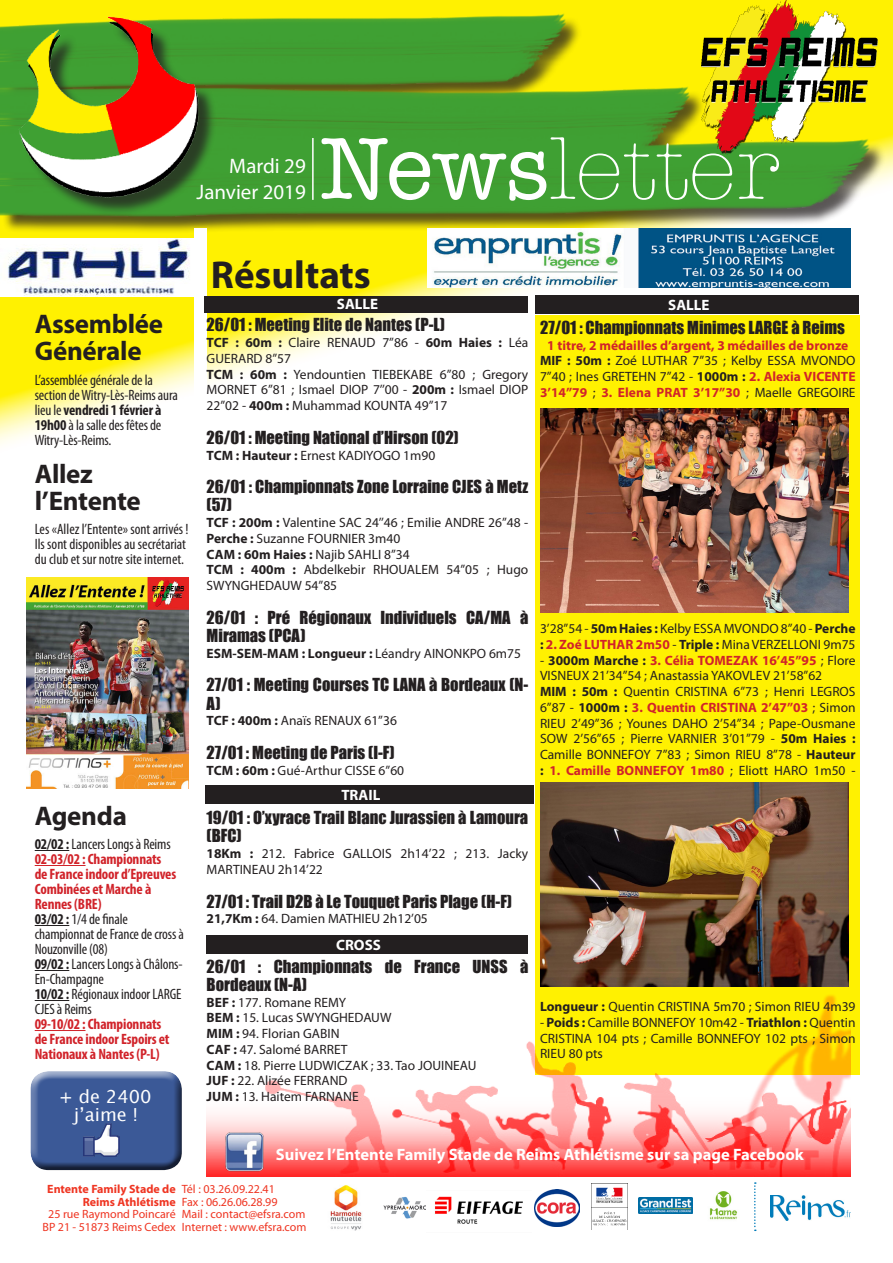
<style>
.page{position:relative;width:893px;height:1263px;background:#fff}
.page>*{position:absolute;margin:0;border:0;box-sizing:border-box;transform-origin:0 0}
.t1{font:300 90px "American Typewriter";color:#fff}
.t2{font:700 39px "Myriad Pro";color:#231f20}
.t3{font:700 27px/27px "Myriad Pro";letter-spacing:-.01em;color:#231f20}
.t4{font:21px "Myriad Pro";color:#fff}
.t5{font:18px/18px "Lucida Grande";color:#fff;text-align:center}
.t6{font:16.5px/18px "Impact";color:#231f20}
.t7{font:700 16.5px "Myriad Pro";color:#fff}
.t8{font:condensed 15px/15px "Myriad Pro";letter-spacing:-.01em;color:#231f20}
.t9{font:700 condensed 15px/15px "Myriad Pro";letter-spacing:-.01em;color:#d1232a}
.t10{font:700 15px "Myriad Pro";color:#fff}
.t11{font:13.5px/15.8px "Myriad Pro";color:#231f20}
.t12{font:700 13.5px "Myriad Pro";color:#d1232a}
.t13{font:700 13.5px "Myriad Pro";color:#231f20}
.t14{font:12px "Myriad Pro";color:#ef3522}
.t15{font:700 12px/12.8px "Myriad Pro";color:#ef3522;text-align:right}
.s1{font-weight:400}
.s2{font-weight:700}
.s3{font-weight:700;color:#d1232a}
</style>
<div class="page">
<div style="left:536px;top:316px;width:324px;height:759px;background:#fff101"></div>
<img style="left:207px;top:982px;width:643px;height:194px">
<svg style="left:0;top:281px;width:860px;height:176px"></svg>
<img style="left:0;top:0;width:893px;height:281px">
<img style="left:702px;top:0;width:176px;height:157px">
<div style="left:23px;top:20px;width:193px;height:195px;background:#231f20;opacity:.75"></div>
<img style="left:14px;top:15px;width:193px;height:185px">
<hr style="left:312px;top:138px;width:2px;height:62px;background:#fff">
<img style="left:383px;top:1197px;width:43px;height:22px">
<img style="left:435px;top:1196px;width:88px;height:28px">
<img style="left:709px;top:1191px;width:29px;height:29px">
<img style="left:591px;top:1184px;width:36px;height:45px">
<img style="left:771px;top:1195px;width:79px;height:25px">
<img style="left:330px;top:1185px;width:32px;height:45px">
<img style="left:639px;top:1197px;width:54px;height:17px">
<img style="left:535px;top:1189px;width:44px;height:37px">
<svg style="left:754px;top:1182px;width:2px;height:49px"></svg>
<div style="left:194px;top:228px;width:13px;height:297px;background:#fff"></div>
<img style="left:224px;top:1132px;width:40px;height:40px">
<div style="left:205px;top:296px;width:323px;height:17px;background:#231f20"></div>
<div style="left:536px;top:296px;width:323px;height:18px;background:#231f20"></div>
<div style="left:23px;top:1067px;width:163px;height:100px;background:#fff;opacity:.75"></div>
<div style="left:26px;top:1074px;width:160px;height:96px;background:#231f20;opacity:.75"></div>
<img style="left:83px;top:1124px;width:36px;height:32px">
<div style="left:206px;top:935px;width:322px;height:19px;background:#231f20"></div>
<img style="left:427px;top:228px;width:423px;height:60px">
<div style="left:205px;top:785px;width:329px;height:19px;background:#231f20"></div>
<img style="left:27px;top:577px;width:161px;height:211px">
<img style="left:0;top:238px;width:193px;height:59px">
<hr style="left:35px;top:850px;width:34px;height:1px;background:#231f20">
<hr style="left:35px;top:865px;width:51px;height:1px;background:#d1232a">
<hr style="left:35px;top:925px;width:34px;height:1px;background:#231f20">
<hr style="left:35px;top:970px;width:34px;height:1px;background:#231f20">
<hr style="left:35px;top:1000px;width:34px;height:1px;background:#231f20">
<hr style="left:35px;top:1030px;width:51px;height:1px;background:#d1232a">
<img style="left:540px;top:408px;width:308px;height:204px">
<img style="left:540px;top:782px;width:308px;height:204px">
<p class="t4" style="left:229px;top:153px;width:78px">Mardi 29</p>
<p class="t4" style="left:197px;top:178px;width:111px">Janvier 2019</p>
<p class="t1" style="left:320px;top:118px;width:462px"><span class="s1">News</span>letter</p>
<p class="t2" style="left:211px;top:249px;width:161px">Résultats</p>
<p class="t3" style="left:35px;top:310px;width:130px">Assemblée<br>Générale</p>
<p class="t8" style="left:35px;top:373px;width:145px">L’assemblée générale de la section de Witry-Lès-Reims aura lieu le <span class="s2">vendredi 1 février à<br>19h00</span> à la salle des fêtes de<br>Witry-Lès-Reims.</p>
<p class="t3" style="left:35px;top:460px;width:60px">Allez</p>
<p class="t3" style="left:35px;top:487px;width:108px">l’Entente</p>
<p class="t8" style="left:35px;top:522px;width:155px">Les «Allez l’Entente» sont arrivés !</p>
<p class="t8" style="left:35px;top:537px;width:153px">Ils sont disponibles au secrétariat du club et sur notre site internet.</p>
<p class="t3" style="left:35px;top:802px;width:94px">Agenda</p>
<p class="t8" style="left:35px;top:837px;width:137px"><span class="s2">02/02 :</span> Lancers Longs à Reims</p>
<p class="t9" style="left:35px;top:851px;width:143px">02-03/02 : Championnats de France indoor d’Epreuves<br>Combinées et Marche à<br>Rennes (BRE)</p>
<p class="t8" style="left:35px;top:912px;width:151px"><span class="s2">03/02 :</span> 1/4 de finale championnat de France de cross à<br>Nouzonville (08)</p>
<p class="t8" style="left:35px;top:957px;width:149px"><span class="s2">09/02 :</span> Lancers Longs à Châlons-<br>En-Champagne</p>
<p class="t8" style="left:35px;top:987px;width:148px"><span class="s2">10/02 :</span> Régionaux indoor LARGE<br>CJES à Reims</p>
<p class="t9" style="left:35px;top:1016px;width:136px">09-10/02 : Championnats de France indoor Espoirs et<br>Nationaux à Nantes (P-L)</p>
<h3 class="t5" style="left:59px;top:1088px;width:94px">+ de 2400 j’aime !</h3>
<p class="t10" style="left:337px;top:294px;width:43px">SALLE</p>
<p class="t10" style="left:668px;top:295px;width:43px">SALLE</p>
<p class="t6" style="left:207px;top:316px;width:240px">26/01 : Meeting Elite de Nantes (P-L)</p>
<p class="t11" style="left:207px;top:335px;width:323px"><span class="s2">TCF : 60m :</span> Claire RENAUD 7’’86 - <span class="s2">60m Haies :</span> Léa<br>GUERARD 8’’57</p>
<p class="t11" style="left:207px;top:367px;width:323px;text-align:justify"><span class="s2">TCM : 60m :</span> Yendountien TIEBEKABE 6’’80 ; Gregory MORNET 6’’81 ; Ismael DIOP 7’’00 - <span class="s2">200m :</span> Ismael DIOP 22’’02 - <span class="s2">400m :</span> Muhammad KOUNTA 49’’17</p>
<p class="t6" style="left:207px;top:428px;width:254px">26/01 : Meeting National d’Hirson (02)</p>
<p class="t11" style="left:207px;top:448px;width:230px"><span class="s2">TCM : Hauteur :</span> Ernest KADIYOGO 1m90</p>
<p class="t6" style="left:207px;top:478px;width:323px">26/01 : Championnats Zone Lorraine CJES à Metz (57)</p>
<p class="t11" style="left:207px;top:515px;width:323px"><span class="s2">TCF : 200m :</span> Valentine SAC 24’’46 ; Emilie ANDRE 26’’48 -<br><span class="s2">Perche :</span> Suzanne FOURNIER 3m40</p>
<p class="t11" style="left:207px;top:547px;width:205px"><span class="s2">CAM : 60m Haies :</span> Najib SAHLI 8’’34</p>
<p class="t11" style="left:207px;top:562px;width:323px"><span class="s2">TCM : 400m :</span> Abdelkebir RHOUALEM 54’’05 ; Hugo<br>SWYNGHEDAUW 54’’85</p>
<p class="t6" style="left:207px;top:608px;width:323px">26/01 : Pré Régionaux Individuels CA/MA à<br>Miramas (PCA)</p>
<p class="t13" style="left:207px;top:644px;width:316px">ESM-SEM-MAM : Longueur : <span class="s1">Léandry AINONKPO 6m75</span></p>
<p class="t6" style="left:207px;top:676px;width:323px">27/01 : Meeting Courses TC LANA à Bordeaux (N-<br>A)</p>
<p class="t11" style="left:207px;top:713px;width:192px"><span class="s2">TCF : 400m :</span> Anaïs RENAUX 61’’36</p>
<p class="t6" style="left:207px;top:743px;width:190px">27/01 : Meeting de Paris (I-F)</p>
<p class="t11" style="left:207px;top:763px;width:199px"><span class="s2">TCM : 60m :</span> Gué-Arthur CISSE 6’’60</p>
<p class="t6" style="left:207px;top:808px;width:323px">19/01 : O’xyrace Trail Blanc Jurassien à Lamoura (BFC)</p>
<p class="t11" style="left:207px;top:846px;width:323px"><span class="s2">18Km :</span> 212. Fabrice GALLOIS 2h14’22 ; 213. Jacky<br>MARTINEAU 2h14’22</p>
<p class="t6" style="left:207px;top:892px;width:307px">27/01 : Trail D2B à Le Touquet Paris Plage (H-F)</p>
<p class="t11" style="left:207px;top:911px;width:223px"><span class="s2">21,7Km :</span> 64. Damien MATHIEU 2h12’05</p>
<p class="t6" style="left:207px;top:957px;width:323px">26/01 : Championnats de France UNSS à<br>Bordeaux (N-A)</p>
<p class="t11" style="left:207px;top:994px;width:141px"><span class="s2">BEF :</span> 177. Romane REMY</p>
<p class="t11" style="left:207px;top:1010px;width:186px"><span class="s2">BEM :</span> 15. Lucas SWYNGHEDAUW</p>
<p class="t11" style="left:207px;top:1026px;width:135px"><span class="s2">MIM :</span> 94. Florian GABIN</p>
<p class="t11" style="left:207px;top:1042px;width:142px"><span class="s2">CAF :</span> 47. Salomé BARRET</p>
<p class="t11" style="left:207px;top:1057px;width:271px"><span class="s2">CAM :</span> 18. Pierre LUDWICZAK ; 33. Tao JOUINEAU</p>
<p class="t11" style="left:207px;top:1073px;width:142px"><span class="s2">JUF :</span> 22. Alizée FERRAND</p>
<p class="t11" style="left:207px;top:1089px;width:154px"><span class="s2">JUM :</span> 13. Haitem FARNANE</p>
<p class="t10" style="left:341px;top:785px;width:41px">TRAIL</p>
<p class="t10" style="left:336px;top:935px;width:46px">CROSS</p>
<p class="t6" style="left:540px;top:318px;width:306px">27/01 : Championnats Minimes LARGE à Reims</p>
<p class="t12" style="left:547px;top:336px;width:303px">1 titre, 2 médailles d’argent, 3 médailles de bronze</p>
<p class="t11" style="left:540px;top:353px;width:317px;text-align:justify"><span class="s2">MIF : 50m :</span> Zoé LUTHAR 7’’35 ; Kelby ESSA MVONDO 7’’40 ; Ines GRETEHN 7’’42 - <span class="s2">1000m :</span> <span class="s3">2. Alexia VICENTE 3’14’’79</span> ; <span class="s3">3. Elena PRAT 3’17’’30</span> ; Maelle GREGOIRE</p>
<p class="t11" style="left:540px;top:621px;width:317px">3’28’’54 - <span class="s2">50m Haies :</span> Kelby ESSA MVONDO 8’’40 - <span class="s2">Perche :</span> <span class="s3">2. Zoé LUTHAR 2m50</span> - <span class="s2">Triple :</span> Mina VERZELLONI 9m75</p>
<p class="t11" style="left:540px;top:652px;width:317px">- <span class="s2">3000m Marche :</span> <span class="s3">3. Célia TOMEZAK 16’45’’95</span> ; Flore<br>VISNEUX 21’34’’54 ; Anastassia YAKOVLEV 21’58’’62</p>
<p class="t11" style="left:540px;top:684px;width:317px;text-align:justify"><span class="s2">MIM : 50m :</span> Quentin CRISTINA 6’’73 ; Henri LEGROS 6’’87 - <span class="s2">1000m :</span> <span class="s3">3. Quentin CRISTINA 2’47’’03</span> ; Simon RIEU 2’49’’36 ; Younes DAHO 2’54’’34 ; Pape-Ousmane SOW 2’56’’65 ; Pierre VARNIER 3’01’’79 - <span class="s2">50m Haies :<br></span>Camille BONNEFOY 7’’83 ; Simon RIEU 8’’78 - <span class="s2">Hauteur :</span> <span class="s3">1. Camille BONNEFOY 1m80</span> ; Eliott HARO 1m50 -</p>
<p class="t11" style="left:540px;top:999px;width:317px"><span class="s2">Longueur :</span> Quentin CRISTINA 5m70 ; Simon RIEU 4m39</p>
<p class="t11" style="left:540px;top:1015px;width:317px;text-align:justify">- <span class="s2">Poids :</span> Camille BONNEFOY 10m42 - <span class="s2">Triathlon :</span> Quentin CRISTINA 104 pts ; Camille BONNEFOY 102 pts ; Simon RIEU 80 pts</p>
<p class="t7" style="left:276px;top:1144px;width:529px">Suivez l’Entente Family Stade de Reims Athlétisme sur sa page Facebook</p>
<p class="t15" style="left:47px;top:1182px;width:130px">Entente Family Stade de<br>Reims Athlétisme</p>
<p class="t14" style="left:48px;top:1208px;width:129px">25 rue Raymond Poincaré</p>
<p class="t14" style="left:43px;top:1220px;width:135px">BP 21 - 51873 Reims Cedex</p>
<p class="t14" style="left:182px;top:1182px;width:95px">Tél : 03.26.09.22.41</p>
<p class="t14" style="left:182px;top:1195px;width:97px">Fax : 06.26.06.28.99</p>
<p class="t14" style="left:182px;top:1208px;width:125px">Mail : contact@efsra.com</p>
<p class="t14" style="left:182px;top:1220px;width:126px">Internet : www.efsra.com</p>
</div>
